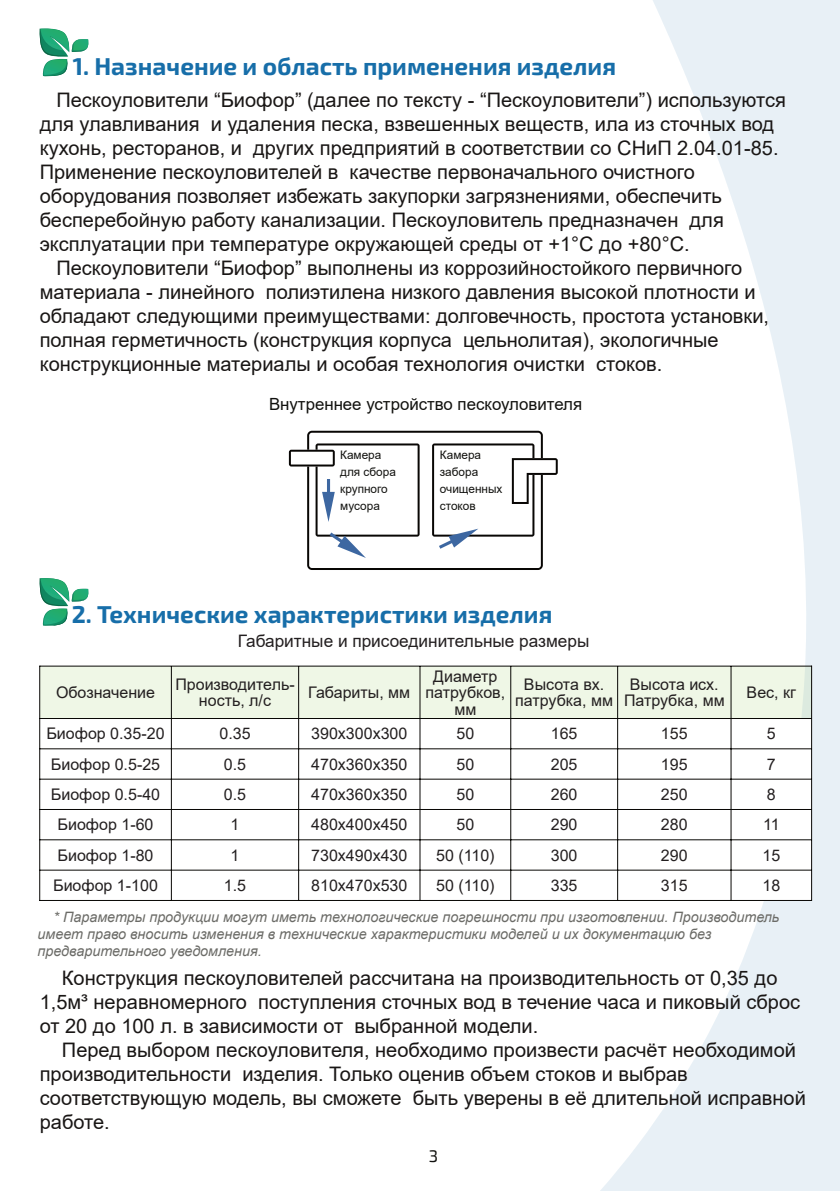
<style>
.page{position:relative;width:840px;height:1191px;background:#fff}
.page>*{position:absolute;margin:0;border:0;box-sizing:border-box;transform-origin:0 0}
.t1{font:700 24.4px "Exo 2.0";color:#176ea9}
.t2{font:20px/24px "Arial";color:#191615}
.t3{font:17.2px "Arial";color:#231f20}
.t4{font:16.8px "Arial";color:#12120f}
.t5{font:16.8px "Exo 2.0";color:#12120f}
.t6{font:16px/16.6px "Arial";color:#231f20;text-align:center}
.t7{font:italic 14.4px/17.2px "Arial";color:#6b6b67}
.t8{font:11.8px/16.8px "Arial";color:#12120f}
</style>
<div class="page">
<svg style="left:600px;top:0;width:239px;height:1191px"></svg>
<div style="left:40px;top:666px;width:771px;height:52px;background:#eff7e6"></div>
<svg style="left:40px;top:719px;width:770px;height:181px"></svg>
<hr style="left:39px;top:665px;width:1px;height:236px;background:#080704">
<hr style="left:810px;top:665px;width:1px;height:236px;background:#080704">
<hr style="left:171px;top:666px;width:1px;height:234px;background:#080704">
<hr style="left:298px;top:666px;width:1px;height:234px;background:#080704">
<hr style="left:419px;top:666px;width:1px;height:234px;background:#080704">
<hr style="left:510px;top:666px;width:1px;height:234px;background:#080704">
<hr style="left:616px;top:666px;width:1px;height:234px;background:#080704">
<hr style="left:730px;top:666px;width:1px;height:234px;background:#080704">
<hr style="left:40px;top:665px;width:771px;height:1px;background:#080704">
<hr style="left:40px;top:718px;width:771px;height:1px;background:#080704">
<hr style="left:40px;top:748px;width:771px;height:1px;background:#080704">
<hr style="left:40px;top:778px;width:771px;height:1px;background:#080704">
<hr style="left:40px;top:809px;width:771px;height:1px;background:#080704">
<hr style="left:40px;top:839px;width:771px;height:1px;background:#080704">
<hr style="left:40px;top:869px;width:771px;height:1px;background:#080704">
<hr style="left:40px;top:900px;width:771px;height:1px;background:#080704">
<svg style="left:39px;top:28px;width:50px;height:49px"></svg>
<svg style="left:39px;top:578px;width:50px;height:48px"></svg>
<svg style="left:289px;top:431px;width:268px;height:139px"></svg>
<p class="t1" style="left:73px;top:58px;width:544px">1. Назначение и область применения изделия</p>
<p class="t2" style="left:56px;top:90px;width:730px">Пескоуловители “Биофор” (далее по тексту - “Пескоуловители”) используются</p>
<p class="t2" style="left:40px;top:114px;width:735px">для улавливания и удаления песка, взвешенных веществ, ила из сточных вод</p>
<p class="t2" style="left:40px;top:138px;width:740px">кухонь, ресторанов, и других предприятий в соответствии со СНиП 2.04.01-85.</p>
<p class="t2" style="left:40px;top:162px;width:656px">Применение пескоуловителей в качестве первоначального очистного</p>
<p class="t2" style="left:40px;top:186px;width:683px">оборудования позволяет избежать закупорки загрязнениями, обеспечить</p>
<p class="t2" style="left:40px;top:210px;width:685px">бесперебойную работу канализации. Пескоуловитель предназначен для</p>
<p class="t2" style="left:40px;top:234px;width:651px">эксплуатации при температуре окружающей среды от +1°C до +80°C.</p>
<p class="t2" style="left:56px;top:258px;width:687px">Пескоуловители “Биофор” выполнены из коррозийностойкого первичного</p>
<p class="t2" style="left:40px;top:282px;width:717px">материала - линейного полиэтилена низкого давления высокой плотности и</p>
<p class="t2" style="left:40px;top:306px;width:730px">обладают следующими преимуществами: долговечность, простота установки,</p>
<p class="t2" style="left:40px;top:330px;width:680px">полная герметичность (конструкция корпуса цельнолитая), экологичные</p>
<p class="t2" style="left:40px;top:354px;width:624px">конструкционные материалы и особая технология очистки стоков.</p>
<p class="t4" style="left:269px;top:397px;width:314px">Внутреннее устройство пескоуловителя</p>
<p class="t8" style="left:340px;top:448px;width:57px">Камера для сбора крупного мусора</p>
<p class="t8" style="left:439px;top:448px;width:64px">Камера забора очищенных стоков</p>
<p class="t1" style="left:72px;top:606px;width:482px">2. Технические характеристики изделия</p>
<p class="t3" style="left:237px;top:635px;width:353px">Габаритные и присоединительные размеры</p>
<p class="t6" style="left:56px;top:685px;width:100px">Обозначение</p>
<p class="t6" style="left:175px;top:677px;width:121px">Производитель&shy;ность, л/с</p>
<p class="t6" style="left:308px;top:685px;width:103px">Габариты, мм</p>
<p class="t6" style="left:425px;top:669px;width:81px">Диаметр патрубков, мм</p>
<p class="t6" style="left:515px;top:677px;width:99px">Высота вх. патрубка, мм</p>
<p class="t6" style="left:623px;top:677px;width:102px">Высота исх.<br>Патрубка, мм</p>
<p class="t6" style="left:746px;top:685px;width:51px">Вес, кг</p>
<p class="t6" style="left:46px;top:727px;width:120px">Биофор 0.35-20</p>
<p class="t6" style="left:219px;top:727px;width:33px">0.35</p>
<p class="t6" style="left:311px;top:727px;width:98px">390х300х300</p>
<p class="t6" style="left:456px;top:727px;width:19px">50</p>
<p class="t6" style="left:550px;top:727px;width:28px">165</p>
<p class="t6" style="left:660px;top:727px;width:28px">155</p>
<p class="t6" style="left:766px;top:727px;width:10px">5</p>
<p class="t6" style="left:51px;top:757px;width:111px">Биофор 0.5-25</p>
<p class="t6" style="left:224px;top:757px;width:24px">0.5</p>
<p class="t6" style="left:311px;top:757px;width:98px">470х360х350</p>
<p class="t6" style="left:456px;top:757px;width:19px">50</p>
<p class="t6" style="left:550px;top:757px;width:28px">205</p>
<p class="t6" style="left:660px;top:757px;width:28px">195</p>
<p class="t6" style="left:766px;top:757px;width:10px">7</p>
<p class="t6" style="left:51px;top:787px;width:111px">Биофор 0.5-40</p>
<p class="t6" style="left:224px;top:787px;width:24px">0.5</p>
<p class="t6" style="left:311px;top:787px;width:98px">470х360х350</p>
<p class="t6" style="left:456px;top:787px;width:19px">50</p>
<p class="t6" style="left:550px;top:787px;width:28px">260</p>
<p class="t6" style="left:660px;top:787px;width:28px">250</p>
<p class="t6" style="left:766px;top:787px;width:10px">8</p>
<p class="t6" style="left:58px;top:818px;width:97px">Биофор 1-60</p>
<p class="t6" style="left:230px;top:818px;width:10px">1</p>
<p class="t6" style="left:311px;top:818px;width:98px">480х400х450</p>
<p class="t6" style="left:456px;top:818px;width:19px">50</p>
<p class="t6" style="left:550px;top:818px;width:28px">290</p>
<p class="t6" style="left:660px;top:818px;width:28px">280</p>
<p class="t6" style="left:762px;top:818px;width:18px">11</p>
<p class="t6" style="left:58px;top:848px;width:97px">Биофор 1-80</p>
<p class="t6" style="left:230px;top:848px;width:10px">1</p>
<p class="t6" style="left:311px;top:848px;width:98px">730х490х430</p>
<p class="t6" style="left:436px;top:848px;width:60px">50 (110)</p>
<p class="t6" style="left:550px;top:848px;width:28px">300</p>
<p class="t6" style="left:660px;top:848px;width:28px">290</p>
<p class="t6" style="left:762px;top:848px;width:19px">15</p>
<p class="t6" style="left:53px;top:878px;width:106px">Биофор 1-100</p>
<p class="t6" style="left:224px;top:878px;width:24px">1.5</p>
<p class="t6" style="left:311px;top:878px;width:98px">810х470х530</p>
<p class="t6" style="left:436px;top:878px;width:60px">50 (110)</p>
<p class="t6" style="left:550px;top:878px;width:28px">335</p>
<p class="t6" style="left:660px;top:878px;width:28px">315</p>
<p class="t6" style="left:762px;top:878px;width:19px">18</p>
<p class="t7" style="left:38px;top:909px;width:743px;text-indent:16px">* Параметры продукции могут иметь технологические погрешности при изготовлении. Производитель имеет право вносить изменения в технические характеристики моделей и их документацию без предварительного уведомления.</p>
<p class="t2" style="left:40px;top:967px;width:761px;text-indent:22px">Конструкция пескоуловителей рассчитана на производительность от 0,35 до<br>1,5м³ неравномерного поступления сточных вод в течение часа и пиковый сброс от 20 до 100 л. в зависимости от выбранной модели.</p>
<p class="t2" style="left:40px;top:1039px;width:767px;text-indent:22px">Перед выбором пескоуловителя, необходимо произвести расчёт необходимой производительности изделия. Только оценив объем стоков и выбрав соответствующую модель, вы сможете быть уверены в её длительной исправной работе.</p>
<p class="t5" style="left:428px;top:1150px;width:11px">3</p>
</div>
